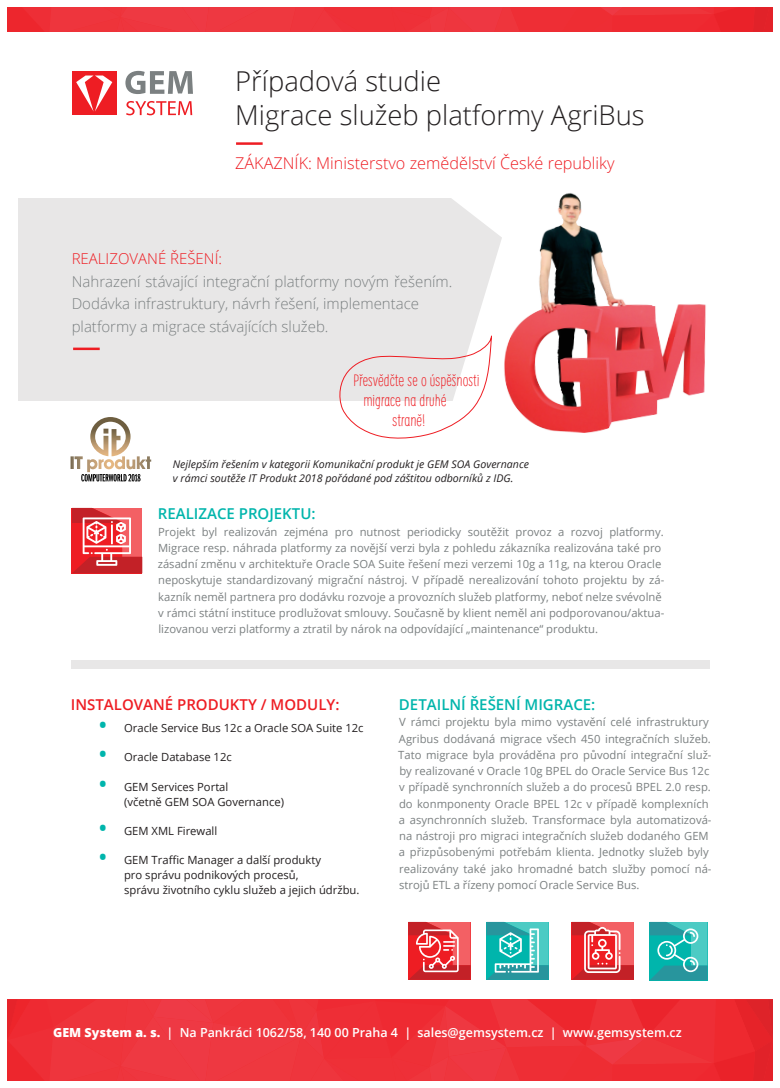
<style>
.page{position:relative;width:780px;height:1088px;background:#fff}
.page>*{position:absolute;margin:0;border:0;box-sizing:border-box;transform-origin:0 0}
.t1{font:300 27.38px/33.8px "Open Sans";color:#231f20}
.t2{font:300 16.25px "Open Sans";color:#ee1d23}
.t3{font:300 16.25px "Supernettcn";color:#ee1d23}
.t4{font:300 15px/22.5px "Open Sans";color:#7b8081}
.t5{font:600 15px "Open Sans";color:#00b5ac}
.t6{font:600 15px "Open Sans";color:#ee1d23}
.t7{font:300 15px "Open Sans";color:#ee1d23}
.t8{font:600 12.5px "Open Sans";color:#fff}
.t9{font:11.25px/16.2px "Open Sans";color:#7b8081}
.t10{font:11.25px/15px "Open Sans";color:#231f20}
.t11{font:italic 10.62px/13.8px "Open Sans";color:#231f20}
.s1{font-weight:700;font-size:20px;color:#00b5ac}
.s2{font-weight:800}
</style>
<div class="page">
<div style="left:18px;top:199px;width:503px;height:202px;background:#e8e7e7"></div>
<svg style="left:7px;top:7px;width:765px;height:25px;background:#ed3138"></svg>
<svg style="left:7px;top:999px;width:765px;height:82px;background:#ed3038"></svg>
<div style="left:72px;top:71px;width:44px;height:44px;background:#ee1d23"></div>
<svg style="left:76px;top:76px;width:36px;height:36px"></svg>
<svg style="left:125px;top:71px;width:68px;height:23px"></svg>
<svg style="left:126px;top:101px;width:66px;height:14px"></svg>
<hr style="left:236px;top:142px;width:27px;height:3px;background:#ee1d23">
<hr style="left:73px;top:348px;width:27px;height:2px;background:#ee1d23">
<svg style="left:72px;top:508px;width:70px;height:65px;background:#e5575c"></svg>
<svg style="left:408px;top:922px;width:62px;height:58px;background:#e54f54"></svg>
<svg style="left:486px;top:922px;width:62px;height:58px;background:#44bbb9"></svg>
<div style="left:71px;top:660px;width:638px;height:9px;background:#e8e7e7"></div>
<svg style="left:571px;top:922px;width:63px;height:58px;background:#e65459"></svg>
<svg style="left:649px;top:922px;width:58px;height:58px;background:#36b6b4"></svg>
<img style="left:554px;top:193px;width:152px;height:240px">
<svg style="left:337px;top:198px;width:217px;height:241px"></svg>
<svg style="left:71px;top:417px;width:80px;height:64px"></svg>
<h1 class="t1" style="left:235px;top:63px;width:411px">Případová studie<br>Migrace služeb platformy AgriBus</h1>
<h2 class="t2" style="left:235px;top:152px;width:381px">ZÁKAZNÍK: Ministerstvo zemědělství České republiky</h2>
<h3 class="t7" style="left:72px;top:249px;width:152px">REALIZOVANÉ ŘEŠENÍ:</h3>
<h3 class="t4" style="left:72px;top:270px;width:382px">Nahrazení stávající integrační platformy novým řešením.<br>Dodávka infrastruktury, návrh řešení, implementace platformy a migrace stávajících služeb.</h3>
<h2 class="t3" style="left:353px;top:369px;width:127px">Přesvědčte se o úspěšnosti</h2>
<h2 class="t3" style="left:363px;top:389px;width:85px">migrace na druhé</h2>
<h2 class="t3" style="left:392px;top:409px;width:34px">straně!</h2>
<p class="t11" style="left:173px;top:457px;width:358px">Nejlepším řešením v kategorii Komunikační produkt je GEM SOA Governance v rámci soutěže IT Produkt 2018 pořádané pod záštitou odborníků z IDG.</p>
<h3 class="t5" style="left:158px;top:504px;width:159px">REALIZACE PROJEKTU:</h3>
<p class="t9" style="left:158px;top:523px;width:508px">Projekt byl realizován zejména pro nutnost periodicky soutěžit provoz a rozvoj platformy.<br>Migrace resp. náhrada platformy za novější verzi byla z pohledu zákazníka realizována také pro zásadní změnu v architektuře Oracle SOA Suite řešení mezi verzemi 10g a 11g, na kterou Oracle neposkytuje standardizovaný migrační nástroj. V případě nerealizování tohoto projektu by zá&shy;kazník neměl partnera pro dodávku rozvoje a provozních služeb platformy, neboť nelze svévolně v rámci státní instituce prodlužovat smlouvy. Současně by klient neměl ani podporovanou/aktua&shy;lizovanou verzi platformy a ztratil by nárok na odpovídající „maintenance“ produktu.</p>
<h3 class="t6" style="left:71px;top:694px;width:35px">Instalo</h3>
<h3 class="t6" style="left:134px;top:694px;width:54px">van é pro</h3>
<h3 class="t6" style="left:208px;top:694px;width:22px">dukt</h3>
<h3 class="t6" style="left:248px;top:694px;width:93px">y / moduly:</h3>
<p class="t10" style="left:99px;top:720px;width:266px"><span class="s1">•</span> Oracle Service Bus 12c a Oracle SOA Suite 12c</p>
<p class="t10" style="left:99px;top:749px;width:134px"><span class="s1">•</span> Oracle Database 12c</p>
<p class="t10" style="left:124px;top:779px;width:161px;text-indent:-25px"><span class="s1">•</span> GEM Services Portal<br>(včetně GEM SOA Governance)</p>
<p class="t10" style="left:99px;top:823px;width:120px"><span class="s1">•</span> GEM XML Firewall</p>
<p class="t10" style="left:124px;top:852px;width:237px;text-indent:-25px"><span class="s1">•</span> GEM Traffic Manager a další produkty<br>pro správu podnikových procesů,<br>správu životního cyklu služeb a jejich údržbu.</p>
<h3 class="t5" style="left:399px;top:694px;width:165px">DETAILNÍ ŘEŠENÍ migrace</h3>
<h3 class="t5" style="left:591px;top:694px;width:6px">:</h3>
<p class="t9" style="left:398px;top:714px;width:315px">V rámci projektu byla mimo vystavění celé infrastruktury Agribus dodávaná migrace všech 450 integračních služeb.<br>Tato migrace byla prováděna pro původní integrační služ&shy;by realizované v Oracle 10g BPEL do Oracle Service Bus 12c v případě synchronních služeb a do procesů BPEL 2.0 resp. do konmponenty Oracle BPEL 12c v případě komplexních a asynchronních služeb. Transformace byla automatizová&shy;na nástroji pro migraci integračních služeb dodaného GEM a přizpůsobenými potřebám klienta. Jednotky služeb byly realizovány také jako hromadné batch služby pomocí ná&shy;strojů ETL a řízeny pomocí Oracle Service Bus.</p>
<p class="t8" style="left:53px;top:1024px;width:630px"><span class="s2">GEM System a. s.</span> | Na Pankráci 1062/58, 140 00 Praha 4 | sales@gemsystem.cz | www.gemsystem.cz</p>
</div>
